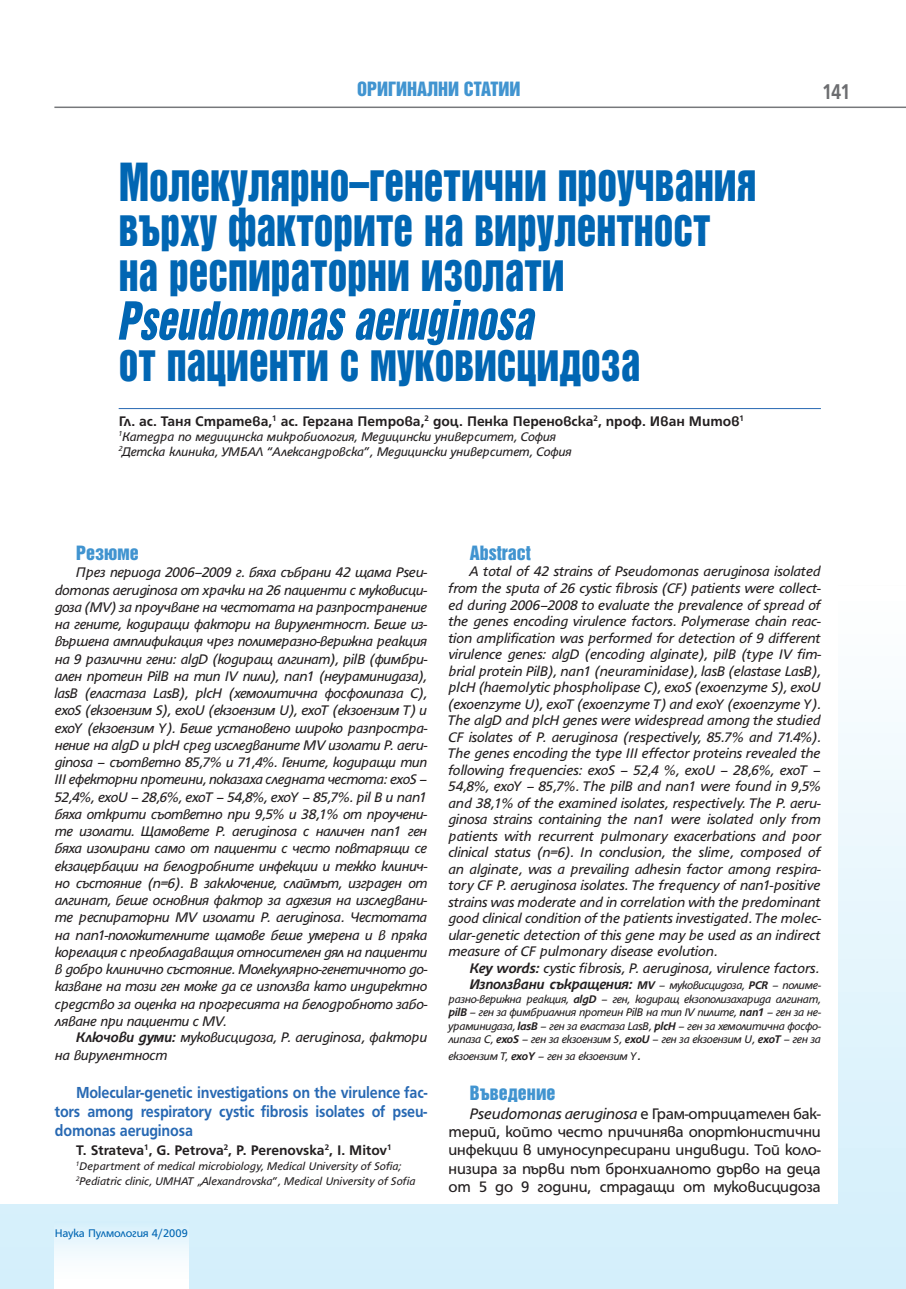
<style>
.page{position:relative;width:906px;height:1289px;background:#fff}
.page>*{position:absolute;margin:0;border:0;box-sizing:border-box;transform-origin:0 0}
.t1{font:48px/45px "Helvetica Inserat Cyr Upright";color:#0166b3;scale:.82 1}
.t2{font:700 23.1px "HS Grotesk Bg";color:#6c6d70;scale:.82 1}
.t3{font:18px "Helvetica Inserat Cyr Upright";color:#4194d0}
.t4{font:700 17.25px/18.8px "HS Grotesk Bg";letter-spacing:-.01em;color:#2869b3;text-align:justify;scale:.9 1}
.t5{font:16.5px/18.3px "HS Grotesk Bg";letter-spacing:-.01em;color:#231f20;text-align:justify}
.t6{font:italic 15px/17.2px "HS Grotesk Bg";letter-spacing:-.02em;color:#231f20;text-align:justify}
.t7{font:700 15px "HS Grotesk Bg";color:#231f20}
.t8{font:italic 13.5px/15px "HS Grotesk Bg";color:#231f20}
.t9{font:italic 12px/13.5px "HS Grotesk Bg";letter-spacing:-.02em;color:#231f20;text-align:justify}
.t10{font:italic 12px/15px "HS Grotesk Bg";color:#231f20}
.t11{font:12px "HS Grotesk Bg";letter-spacing:-.01em;color:#0166b3}
.s1{font-weight:700}
.s2{font-weight:700;font-size:15px}
.s3{font-size:15px}
.s4{font-style:italic}
</style>
<div class="page">
<div style="left:0;top:586px;width:905px;height:702px;background:linear-gradient(to bottom,#fdfefe,#d1eefb)"></div>
<hr style="left:54px;top:106px;width:852px;height:2px;background:#76787b">
<div style="left:55px;top:1221px;width:133px;height:67px;background:linear-gradient(to bottom,#daf1fb,#fff)"></div>
<div style="left:0;top:120px;width:837px;height:1083px;background:#fff"></div>
<svg style="left:119px;top:300px;width:417px;height:45px"></svg>
<hr style="left:119px;top:408px;width:702px;height:1px;background:#2869b3">
<p class="t3" style="left:357px;top:81px;width:165px">ОРИГИНАЛНИ СТАТИИ</p>
<h1 class="t1" style="left:119px;top:162px;width:779px">Молекулярно–генетични проучвания върху факторите на вирулентност на респираторни изолати</h1>
<h1 class="t1" style="left:119px;top:342px;width:638px">от пациенти с муковисцидоза</h1>
<p class="t7" style="left:119px;top:415px;width:627px">Гл. ас. Таня Стратева,<sup>1</sup> ас. Гергана Петрова,<sup>2</sup> доц. Пенка Переновска<sup>2</sup>, проф. Иван Митов<sup>1</sup></p>
<p class="t8" style="left:119px;top:430px;width:454px"><sup>1</sup>Катедра по медицинска микробиология, Медицински университет, София<br><sup>2</sup>Детска клиника, УМБАЛ “Александровска”, Медицински университет, София</p>
<h2 class="t2" style="left:822px;top:83px;width:36px">141</h2>
<p class="t3" style="left:76px;top:545px;width:64px">Резюме</p>
<p class="t6" style="left:55px;top:565px;width:374px;text-indent:21px">През периода 2006–2009 г. бяха събрани 42 щама Pseu&shy;domonas aeruginosa от храчки на 26 пациенти с муковисци&shy;доза (MV) за проучване на честотата на разпространение на гените, кодиращи фактори на вирулентност. Беше из&shy;вършена амплификация чрез полимеразно-верижна реакция на 9 различни гени: algD (кодиращ алгинат), pilB (фимбри&shy;ален протеин PilB на тип IV пили), nan1 (неураминидаза), lasB (еластаза LasB), plcH (хемолитична фосфолипаза C), exoS (екзоензим S), exoU (екзоензим U), exoT (екзоензим Т) и exoY (екзоензим Y). Беше установено широко разпростра&shy;нение на algD и plcH сред изследваните MV изолати P. aeru&shy;ginosa – съответно 85,7% и 71,4%. Гените, кодиращи тип III ефекторни протеини, показаха следната честота: exoS – 52,4%, exoU – 28,6%, exoT – 54,8%, exoY – 85,7%. pil B и nan1 бяха открити съответно при 9,5% и 38,1% от проучени&shy;те изолати. Щамовете P. aeruginosa с наличен nan1 ген бяха изолирани само от пациенти с често повтарящи се екзацербации на белодробните инфекции и тежко клинич&shy;но състояние (n=6). В заключение, слаймът, изграден от алгинат, беше основния фактор за адхезия на изследвани&shy;те респираторни MV изолати P. aeruginosa. Честотата на nan1-положителните щамове беше умерена и в пряка корелация с преобладаващия относителен дял на пациенти в добро клинично състояние. Молекулярно-генетичното до&shy;казване на този ген може да се използва като индиректно средство за оценка на прогресията на белодробното забо&shy;ляване при пациенти с MV.</p>
<p class="t6" style="left:55px;top:1030px;width:374px;text-indent:21px"><span class="s1">Ключови думи:</span> муковисцидоза, P. aeruginosa, фактори на вирулентност</p>
<p class="t4" style="left:55px;top:1084px;width:415px;text-indent:21px">Molecular-genetic investigations on the virulence fac&shy;tors among respiratory cystic fibrosis isolates of pseu&shy;domonas aeruginosa</p>
<p class="t7" style="left:76px;top:1144px;width:317px">T. Strateva<sup>1</sup>, G. Petrova<sup>2</sup>, P. Perenovska<sup>2</sup>, I. Mitov<sup>1</sup></p>
<p class="t10" style="left:76px;top:1159px;width:341px"><sup>1</sup>Department of medical microbiology, Medical University of Sofia;<br><sup>2</sup>Pediatric clinic, UMHAT „Alexandrovska”, Medical University of Sofia</p>
<p class="t11" style="left:55px;top:1228px;width:134px">Наука Пулмология 4/2009</p>
<p class="t3" style="left:470px;top:545px;width:63px">Abstract</p>
<p class="t6" style="left:448px;top:564px;width:374px;line-height:16.5px;text-indent:21px">A total of 42 strains of Pseudomonas aeruginosa isolated from the sputa of 26 cystic fibrosis (CF) patients were collect&shy;ed during 2006–2008 to evaluate the prevalence of spread of the genes encoding virulence factors. Polymerase chain reac&shy;tion amplification was performed for detection of 9 different virulence genes: algD (encoding alginate), pilB (type IV fim&shy;brial protein PilB), nan1 (neuraminidase), lasB (elastase LasB), plcH (haemolytic phospholipase C), exoS (exoenzyme S), exoU (exoenzyme U), exoT (exoenzyme Т) and exoY (exoenzyme Y).<br>The algD and plcH genes were widespread among the studied CF isolates of P. aeruginosa (respectively, 85.7% and 71.4%).<br>The genes encoding the type III effector proteins revealed the following frequencies: exoS – 52,4 %, exoU – 28,6%, exoT – 54,8%, exoY – 85,7%. The pilB and nan1 were found in 9,5% and 38,1% of the examined isolates, respectively. The P. aeru&shy;ginosa strains containing the nan1 were isolated only from patients with recurrent pulmonary exacerbations and poor clinical status (n=6). In conclusion, the slime, composed of an alginate, was a prevailing adhesin factor among respira&shy;tory CF P. aeruginosa isolates. The frequency of nan1-positive strains was moderate and in correlation with the predominant good clinical condition of the patients investigated. The molec&shy;ular-genetic detection of this gene may be used as an indirect measure of CF pulmonary disease evolution.</p>
<p class="t6" style="left:470px;top:960px;width:351px"><span class="s1">Key words:</span> cystic fibrosis, P. aeruginosa, virulence factors.</p>
<p class="t9" style="left:448px;top:979px;width:374px;text-indent:21px"><span class="s2">Използвани съкращения:</span> <span class="s1">MV</span> – муковисцидоза, <span class="s1">PCR</span> – полиме&shy;разно-верижна реакция, <span class="s1">algD</span> – ген, кодиращ екзополизахарида алгинат, <span class="s1">pilB</span> – ген за фимбриалния протеин PilB на тип IV пилите, <span class="s1">nan1</span> – ген за не&shy;ураминидаза, <span class="s1">lasB</span> – ген за еластаза LasB, <span class="s1">plcH</span> – ген за хемолитична фосфо&shy;липаза C, <span class="s1">exoS</span> – ген за екзоензим S, <span class="s1">exoU</span> – ген за екзоензим U, <span class="s1">exoT</span> – ген за</p>
<p class="t9" style="left:448px;top:1050px;width:194px">екзоензим T, <span class="s1">exoY</span> – ген за екзоензим Y<span class="s3">.</span></p>
<p class="t3" style="left:470px;top:1085px;width:87px">Въведение</p>
<p class="t5" style="left:448px;top:1105px;width:374px;text-indent:21px"><span class="s4">Pseudomonas aeruginosa</span> е Грам-отрицателен бак&shy;терий, който често причинява опортюнистични инфекции в имуносупресирани индивиди. Той коло&shy;низира за първи път бронхиалното дърво на деца от 5 до 9 години, страдащи от муковисцидоза</p>
</div>
